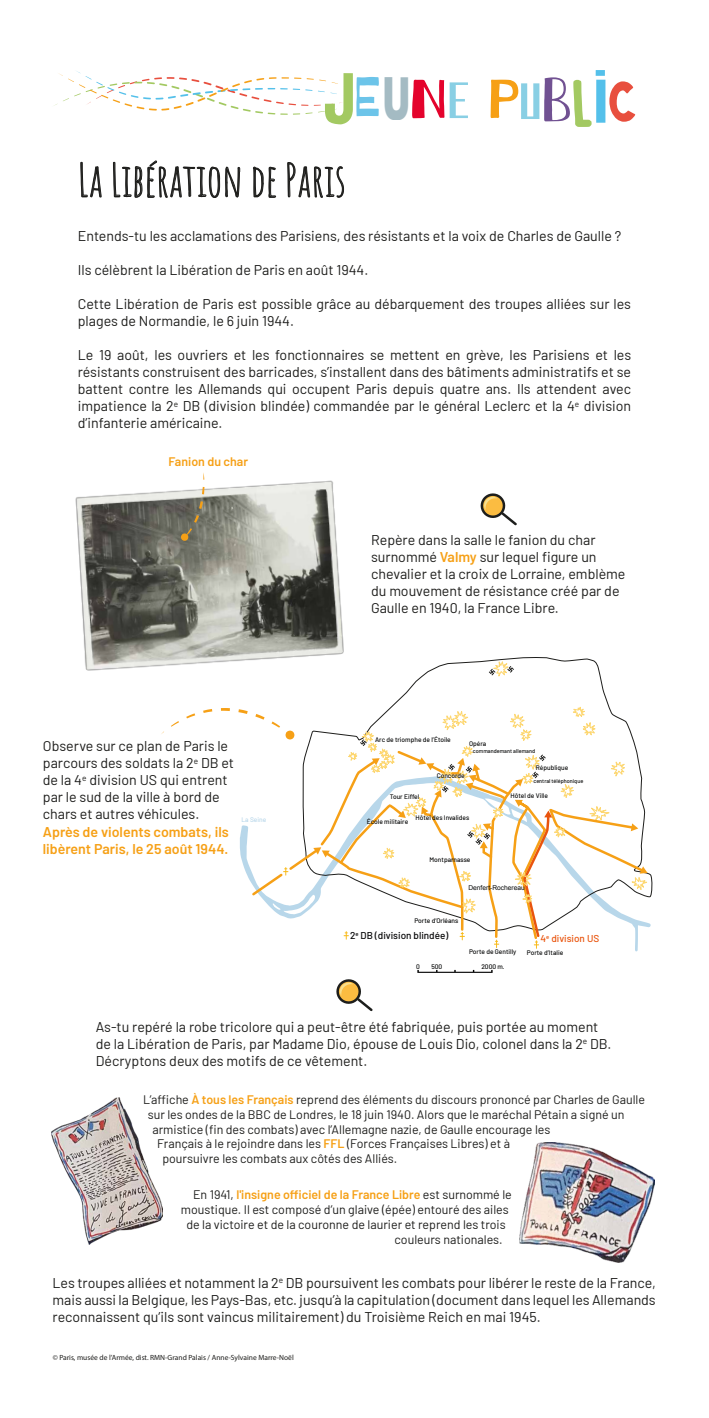
<style>
.page{position:relative;width:709px;height:1418px;background:#fff}
.page>*{position:absolute;margin:0;border:0;box-sizing:border-box;transform-origin:0 0}
.t1{font:56.25px "Barrio";color:#e84f3e}
.t2{font:47.12px "AHDN";color:#a4bbc3}
.t3{font:44.62px "Amatic SC";color:#1d1d1b}
.t4{font:14.19px/17px "Barlow";color:#1d1d1b}
.t5{font:600 14.19px/17px "Barlow";color:#f6a016}
.t6{font:12.38px "Barlow";color:#1d1d1b}
.t7{font:600 12.38px "Barlow";color:#f6a016}
.t8{font:500 9.94px "Barlow";color:#070708}
.t9{font:500 9.94px "Barlow";color:#e9540d}
.t10{font:7.5px "Myriad Pro";color:#1d1d1b}
.t11{font:500 6.62px "Barlow";color:#050606}
.t12{font:6.62px "Arial";color:#050606}
.t13{font:500 6.62px "Barlow";color:#b8d7ea}
.t14{font:500 5.5px "Barlow";color:#050606}
.s1{font-family:"Barrio";font-size:52.25px;color:#e4032c}
.s2{font-weight:600;color:#f6a016}
.s3{font-weight:400;color:#1d1d1b}
</style>
<div class="page">
<svg style="left:449px;top:82px;width:19px;height:36px"></svg>
<div style="left:596px;top:80px;width:9px;height:43px;background:#54c0ea"></div>
<div style="left:595px;top:70px;width:10px;height:6px;background:#54c0ea"></div>
<svg style="left:490px;top:77px;width:102px;height:50px"></svg>
<svg style="left:54px;top:71px;width:325px;height:53px"></svg>
<svg style="left:80px;top:162px;width:22px;height:36px"></svg>
<svg style="left:113px;top:160px;width:127px;height:38px"></svg>
<svg style="left:253px;top:166px;width:23px;height:32px"></svg>
<svg style="left:287px;top:162px;width:57px;height:36px"></svg>
<svg style="left:336px;top:979px;width:37px;height:33px"></svg>
<img style="left:75px;top:476px;width:269px;height:195px">
<svg style="left:480px;top:493px;width:37px;height:33px"></svg>
<svg style="left:202px;top:487px;width:2px;height:7px"></svg>
<svg style="left:199px;top:501px;width:4px;height:8px"></svg>
<svg style="left:181px;top:515px;width:18px;height:26px"></svg>
<img style="left:52px;top:1097px;width:110px;height:146px">
<img style="left:519px;top:1142px;width:135px;height:120px">
<svg style="left:417px;top:969px;width:75px;height:3px"></svg>
<svg style="left:171px;top:721px;width:8px;height:5px"></svg>
<svg style="left:186px;top:713px;width:9px;height:5px"></svg>
<svg style="left:203px;top:709px;width:9px;height:4px"></svg>
<svg style="left:221px;top:708px;width:9px;height:3px"></svg>
<svg style="left:238px;top:660px;width:411px;height:288px"></svg>
<h2 class="t2" style="left:384px;top:74px;width:66px">U<span class="s1">N</span></h2>
<h1 class="t1" style="left:607px;top:71px;width:31px">C</h1>
<h3 class="t3" style="left:78px;top:148px;width:269px">La Libération de Paris</h3>
<p class="t4" style="left:78px;top:226px;width:545px">Entends-tu les acclamations des Parisiens, des résistants et la voix de Charles de Gaulle ?</p>
<p class="t4" style="left:78px;top:261px;width:292px">Ils célèbrent la Libération de Paris en août 1944.</p>
<p class="t4" style="left:78px;top:295px;width:555px">Cette Libération de Paris est possible grâce au débarquement des troupes alliées sur les plages de Normandie, le 6 juin 1944.</p>
<p class="t4" style="left:78px;top:346px;width:555px;text-align:justify">Le 19 août, les ouvriers et les fonctionnaires se mettent en grève, les Parisiens et les résistants construisent des barricades, s’installent dans des bâtiments administratifs et se battent contre les Allemands qui occupent Paris depuis quatre ans. Ils attendent avec impatience la 2<sup>e</sup> DB (division blindée) commandée par le général Leclerc et la 4<sup>e</sup> division d’infanterie américaine.</p>
<p class="t7" style="left:168px;top:453px;width:81px">Fanion du char</p>
<p class="t4" style="left:43px;top:736px;width:193px">Observe sur ce plan de Paris le parcours des soldats la 2<sup>e</sup> DB et de la 4<sup>e</sup> division US qui entrent par le sud de la ville à bord de chars et autres véhicules.</p>
<p class="t5" style="left:43px;top:821px;width:187px">Après de violents combats, ils libèrent Paris, le 25 août 1944.</p>
<p class="t13" style="left:241px;top:814px;width:26px">La Seine</p>
<p class="t4" style="left:371px;top:530px;width:256px">Repère dans la salle le fanion du char surnommé <span class="s2">Valmy</span> sur lequel figure un chevalier et la croix de Lorraine, emblème du mouvement de résistance créé par de Gaulle en 1940, la France Libre.</p>
<p class="t11" style="left:375px;top:734px;width:77px">Arc de triomphe de l’Étoile</p>
<p class="t11" style="left:469px;top:738px;width:19px">Opéra</p>
<p class="t14" style="left:473px;top:746px;width:64px">commandemant allemand</p>
<p class="t14" style="left:533px;top:776px;width:51px">central téléphonique</p>
<p class="t11" style="left:536px;top:762px;width:34px">République</p>
<p class="t11" style="left:437px;top:770px;width:29px">Concorde</p>
<p class="t11" style="left:390px;top:791px;width:31px">Tour Eiffel</p>
<p class="t11" style="left:367px;top:816px;width:43px">École militaire</p>
<p class="t11" style="left:415px;top:813px;width:55px">Hôtel des Invalides</p>
<p class="t11" style="left:429px;top:854px;width:42px">Montparnasse</p>
<p class="t11" style="left:510px;top:791px;width:39px">Hôtel de Ville</p>
<p class="t12" style="left:468px;top:883px;width:58px">Denfert-Rochereau</p>
<p class="t11" style="left:414px;top:915px;width:45px">Porte d’Orléans</p>
<p class="t8" style="left:350px;top:928px;width:100px">2<sup>e</sup> DB (division blindée)</p>
<p class="t9" style="left:540px;top:931px;width:60px">4<sup>e</sup> division US</p>
<p class="t11" style="left:469px;top:947px;width:49px">Porte de Gentilly</p>
<p class="t11" style="left:527px;top:948px;width:38px">Porte d’Italie</p>
<p class="t11" style="left:416px;top:961px;width:5px">0</p>
<p class="t11" style="left:431px;top:962px;width:12px">500</p>
<p class="t11" style="left:481px;top:961px;width:25px">2000 m.</p>
<p class="t4" style="left:96px;top:1017px;width:517px">As-tu repéré la robe tricolore qui a peut-être été fabriquée, puis portée au moment de la Libération de Paris, par Madame Dio, épouse de Louis Dio, colonel dans la 2<sup>e</sup> DB.<br>Décryptons deux des motifs de ce vêtement.</p>
<p class="t6" style="left:143px;top:1090px;width:503px">L’affiche <span class="s2">À tous les Français</span> reprend des éléments du discours prononcé par Charles de Gaulle</p>
<p class="t6" style="left:148px;top:1105px;width:478px">sur les ondes de la BBC de Londres, le 18 juin 1940. Alors que le maréchal Pétain a signé un</p>
<p class="t6" style="left:152px;top:1120px;width:399px">armistice (fin des combats) avec l’Allemagne nazie, de Gaulle encourage les</p>
<p class="t6" style="left:157px;top:1135px;width:354px">Français à le rejoindre dans les <span class="s2">FFL</span> (Forces Françaises Libres) et à</p>
<p class="t6" style="left:162px;top:1149px;width:236px">poursuivre les combats aux côtés des Alliés.</p>
<p class="t7" style="left:193px;top:1185px;width:320px"><span class="s3">En 1941,</span> l'insigne officiel de la France Libre <span class="s3">est surnommé le</span></p>
<p class="t6" style="left:181px;top:1200px;width:329px">moustique. Il est composé d’un glaive (épée) entouré des ailes</p>
<p class="t6" style="left:186px;top:1215px;width:321px">de la victoire et de la couronne de laurier et reprend les trois</p>
<p class="t6" style="left:394px;top:1230px;width:110px">couleurs nationales.</p>
<p class="t4" style="left:53px;top:1272px;width:604px;text-align:justify">Les troupes alliées et notamment la 2<sup>e</sup> DB poursuivent les combats pour libérer le reste de la France, mais aussi la Belgique, les Pays-Bas, etc. jusqu’à la capitulation (document dans lequel les Allemands reconnaissent qu’ils sont vaincus militairement) du Troisième Reich en mai 1945.</p>
<p class="t10" style="left:53px;top:1352px;width:243px">© Paris, musée de l’Armée, dist. RMN-Grand Palais / Anne-Sylvaine Marre-Noël</p>
</div>
